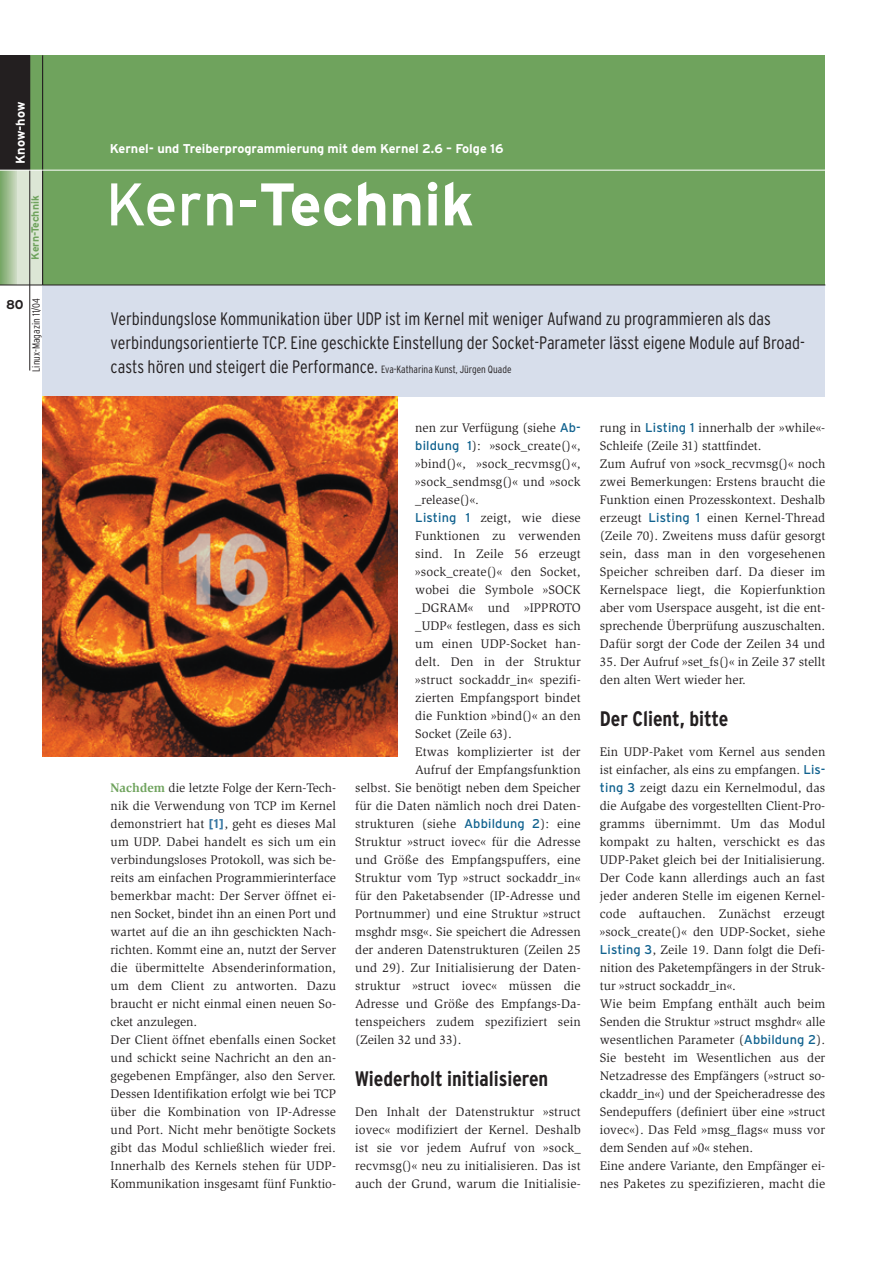
<style>
.page{position:relative;width:893px;height:1262px;background:#fff}
.page>*{position:absolute;margin:0;border:0;box-sizing:border-box;transform-origin:0 0}
.t1{font:700 60px "Interstate";color:#fff}
.t2{font:700 condensed 21px "Interstate";color:#231f20}
.t3{font:300 condensed 18px/24px "Interstate";color:#231f20}
.t4{font:12.75px/18px "Slimbach";letter-spacing:.01em;color:#231f20}
.t5{font:700 12.75px "Interstate";color:#fff}
.t6{font:700 12.75px "Interstate";color:#231f20}
.t7{font:300 condensed 10.5px "Interstate";color:#231f20}
.t8{font:700 10.5px "Interstate";color:#6fa35d}
.s1{font-weight:400}
.s2{font-size:10.5px}
.s3{font-weight:700;color:#6fa35d}
.s4{font-family:"Interstate";font-weight:700;color:#3978a3}
.s5{font-family:"Interstate";color:#0f618e}
</style>
<div class="page">
<div style="left:43px;top:285px;width:782px;height:111px;background:#d7deeb"></div>
<div style="left:43px;top:55px;width:782px;height:230px;background:#6fa35d"></div>
<hr style="left:43px;top:285px;width:782px;height:1px;background:#231f20">
<div style="left:0;top:55px;width:43px;height:230px;background:#6fa35d"></div>
<div style="left:0;top:55px;width:30px;height:115px;background:#231f20"></div>
<svg style="left:0;top:171px;width:17px;height:114px;background:#a0be92"></svg>
<div style="left:17px;top:170px;width:26px;height:115px;background:#dce6d5"></div>
<hr style="left:30px;top:55px;width:1px;height:315px;background:#231f20">
<hr style="left:42px;top:55px;width:1px;height:230px;background:#231f20">
<hr style="left:0;top:285px;width:43px;height:1px;background:#231f20">
<hr style="left:0;top:170px;width:43px;height:1px;background:#fff">
<hr style="left:43px;top:170px;width:782px;height:1px;background:#fff">
<img style="left:43px;top:396px;width:354px;height:360px">
<p class="t5" style="left:15px;top:164px;width:63px;rotate:-90deg">Know-how</p>
<p class="t8" style="left:31px;top:259px;width:65px;rotate:-90deg">Kern-Technik</p>
<p class="t6" style="left:6px;top:300px;width:19px">80</p>
<p class="t7" style="left:32px;top:372px;width:75px;rotate:-90deg">Linux-Magazin 11/04</p>
<p class="t5" style="left:110px;top:144px;width:395px">Kernel- und Treiberprogrammierung mit dem Kernel 2.6 – Folge 16</p>
<h1 class="t1" style="left:106px;top:182px;width:370px"><span class="s1">Kern-</span>Technik</h1>
<p class="t3" style="left:111px;top:308px;width:696px">Verbindungslose Kommunikation über UDP ist im Kernel mit weniger Aufwand zu programmieren als das verbindungsorientierte TCP. Eine geschickte Einstellung der Socket-Parameter lässt eigene Module auf Broad&shy;casts hören und steigert die Performance. <span class="s2">Eva-Katharina Kunst, Jürgen Quade</span></p>
<p class="t4" style="left:111px;top:780px;width:227px"><span class="s3">Nachdem</span> die letzte Folge der Kern-Tech&shy;nik die Verwendung von TCP im Kernel demonstriert hat <span class="s4">[1]</span>, geht es dieses Mal um UDP. Dabei handelt es sich um ein verbindungsloses Protokoll, was sich be&shy;reits am einfachen Programmierinterface bemerkbar macht: Der Server öffnet ei&shy;nen Socket, bindet ihn an einen Port und wartet auf die an ihn geschickten Nach&shy;richten. Kommt eine an, nutzt der Server die übermittelte Absenderinformation, um dem Client zu antworten. Dazu braucht er nicht einmal einen neuen So&shy;cket anzulegen.<br>Der Client öffnet ebenfalls einen Socket und schickt seine Nachricht an den an&shy;gegebenen Empfänger, also den Server.<br>Dessen Identifikation erfolgt wie bei TCP über die Kombination von IP-Adresse und Port. Nicht mehr benötigte Sockets gibt das Modul schließlich wieder frei.<br>Innerhalb des Kernels stehen für UDP-Kommunikation insgesamt fünf Funktio-</p>
<p class="t4" style="left:415px;top:420px;width:167px">nen zur Verfügung (siehe <span class="s5">Ab-</span></p>
<p class="t4" style="left:415px;top:438px;width:167px"><span class="s5">bildung 1</span>): »sock_create()«,</p>
<p class="t4" style="left:415px;top:456px;width:167px">»bind()«, »sock_recvmsg()«,</p>
<p class="t4" style="left:415px;top:474px;width:167px">»sock_sendmsg()« und »sock</p>
<p class="t4" style="left:415px;top:492px;width:65px">_release()«.</p>
<p class="t4" style="left:415px;top:510px;width:167px"><span class="s5">Listing 1</span> zeigt, wie diese</p>
<p class="t4" style="left:415px;top:528px;width:167px">Funktionen zu verwenden</p>
<p class="t4" style="left:415px;top:546px;width:167px">sind. In Zeile 56 erzeugt</p>
<p class="t4" style="left:415px;top:564px;width:167px">»sock_create()« den Socket,</p>
<p class="t4" style="left:415px;top:582px;width:167px">wobei die Symbole »SOCK</p>
<p class="t4" style="left:415px;top:600px;width:167px">_DGRAM« und »IPPROTO</p>
<p class="t4" style="left:415px;top:618px;width:167px">_UDP« festlegen, dass es sich</p>
<p class="t4" style="left:415px;top:636px;width:167px">um einen UDP-Socket han-</p>
<p class="t4" style="left:415px;top:654px;width:167px">delt. Den in der Struktur</p>
<p class="t4" style="left:415px;top:672px;width:167px">»struct sockaddr_in« spezifi-</p>
<p class="t4" style="left:415px;top:690px;width:167px">zierten Empfangsport bindet</p>
<p class="t4" style="left:415px;top:708px;width:167px">die Funktion »bind()« an den</p>
<p class="t4" style="left:415px;top:726px;width:98px">Socket (Zeile 63).</p>
<p class="t4" style="left:415px;top:744px;width:167px">Etwas komplizierter ist der</p>
<p class="t4" style="left:415px;top:762px;width:167px">Aufruf der Empfangsfunktion</p>
<p class="t4" style="left:355px;top:780px;width:227px">selbst. Sie benötigt neben dem Speicher</p>
<p class="t4" style="left:355px;top:798px;width:227px">für die Daten nämlich noch drei Daten-</p>
<p class="t4" style="left:355px;top:816px;width:227px">strukturen (siehe <span class="s5">Abbildung 2</span>): eine</p>
<p class="t4" style="left:355px;top:834px;width:227px">Struktur »struct iovec« für die Adresse</p>
<p class="t4" style="left:355px;top:852px;width:227px">und Größe des Empfangspuffers, eine</p>
<p class="t4" style="left:355px;top:870px;width:227px">Struktur vom Typ »struct sockaddr_in«</p>
<p class="t4" style="left:355px;top:888px;width:227px">für den Paketabsender (IP-Adresse und</p>
<p class="t4" style="left:355px;top:906px;width:227px">Portnummer) und eine Struktur »struct</p>
<p class="t4" style="left:355px;top:924px;width:227px">msghdr msg«. Sie speichert die Adressen</p>
<p class="t4" style="left:355px;top:942px;width:227px">der anderen Datenstrukturen (Zeilen 25</p>
<p class="t4" style="left:355px;top:960px;width:227px">und 29). Zur Initialisierung der Daten-</p>
<p class="t4" style="left:355px;top:978px;width:227px">struktur »struct iovec« müssen die</p>
<p class="t4" style="left:355px;top:996px;width:227px">Adresse und Größe des Empfangs-Da-</p>
<p class="t4" style="left:355px;top:1014px;width:227px">tenspeichers zudem spezifiziert sein</p>
<p class="t4" style="left:355px;top:1032px;width:108px">(Zeilen 32 und 33).</p>
<h2 class="t2" style="left:355px;top:1071px;width:194px">Wiederholt initialisieren</h2>
<p class="t4" style="left:355px;top:1104px;width:227px;text-align:justify">Den Inhalt der Datenstruktur »struct iovec« modifiziert der Kernel. Deshalb ist sie vor jedem Aufruf von »sock_ recvmsg()« neu zu initialisieren. Das ist auch der Grund, warum die Initialisie-</p>
<p class="t4" style="left:600px;top:420px;width:227px">rung in <span class="s5">Listing 1</span> innerhalb der »while«- Schleife (Zeile 31) stattfindet.<br>Zum Aufruf von »sock_recvmsg()« noch zwei Bemerkungen: Erstens braucht die Funktion einen Prozesskontext. Deshalb erzeugt <span class="s5">Listing 1</span> einen Kernel-Thread (Zeile 70). Zweitens muss dafür gesorgt sein, dass man in den vorgesehenen Speicher schreiben darf. Da dieser im Kernelspace liegt, die Kopierfunktion aber vom Userspace ausgeht, ist die ent&shy;sprechende Überprüfung auszuschalten.<br>Dafür sorgt der Code der Zeilen 34 und</p>
<p class="t4" style="left:600px;top:654px;width:227px">35. Der Aufruf »set_fs()« in Zeile 37 stellt den alten Wert wieder her.</p>
<h2 class="t2" style="left:600px;top:711px;width:130px">Der Client, bitte</h2>
<p class="t4" style="left:600px;top:744px;width:227px">Ein UDP-Paket vom Kernel aus senden ist einfacher, als eins zu empfangen. <span class="s5">Lis&shy;ting 3</span> zeigt dazu ein Kernelmodul, das die Aufgabe des vorgestellten Client-Pro&shy;gramms übernimmt. Um das Modul kompakt zu halten, verschickt es das UDP-Paket gleich bei der Initialisierung.<br>Der Code kann allerdings auch an fast jeder anderen Stelle im eigenen Kernel&shy;code auftauchen. Zunächst erzeugt »sock_create()« den UDP-Socket, siehe <span class="s5">Listing 3</span>, Zeile 19. Dann folgt die Defi&shy;nition des Paketempfängers in der Struk&shy;tur »struct sockaddr_in«.<br>Wie beim Empfang enthält auch beim Senden die Struktur »struct msghdr« alle wesentlichen Parameter (<span class="s5">Abbildung 2</span>).<br>Sie besteht im Wesentlichen aus der Netzadresse des Empfängers (»struct so&shy;ckaddr_in«) und der Speicheradresse des Sendepuffers (definiert über eine »struct iovec«). Das Feld »msg_flags« muss vor dem Senden auf »0« stehen.<br>Eine andere Variante, den Empfänger ei&shy;nes Paketes zu spezifizieren, macht die</p>
</div>
